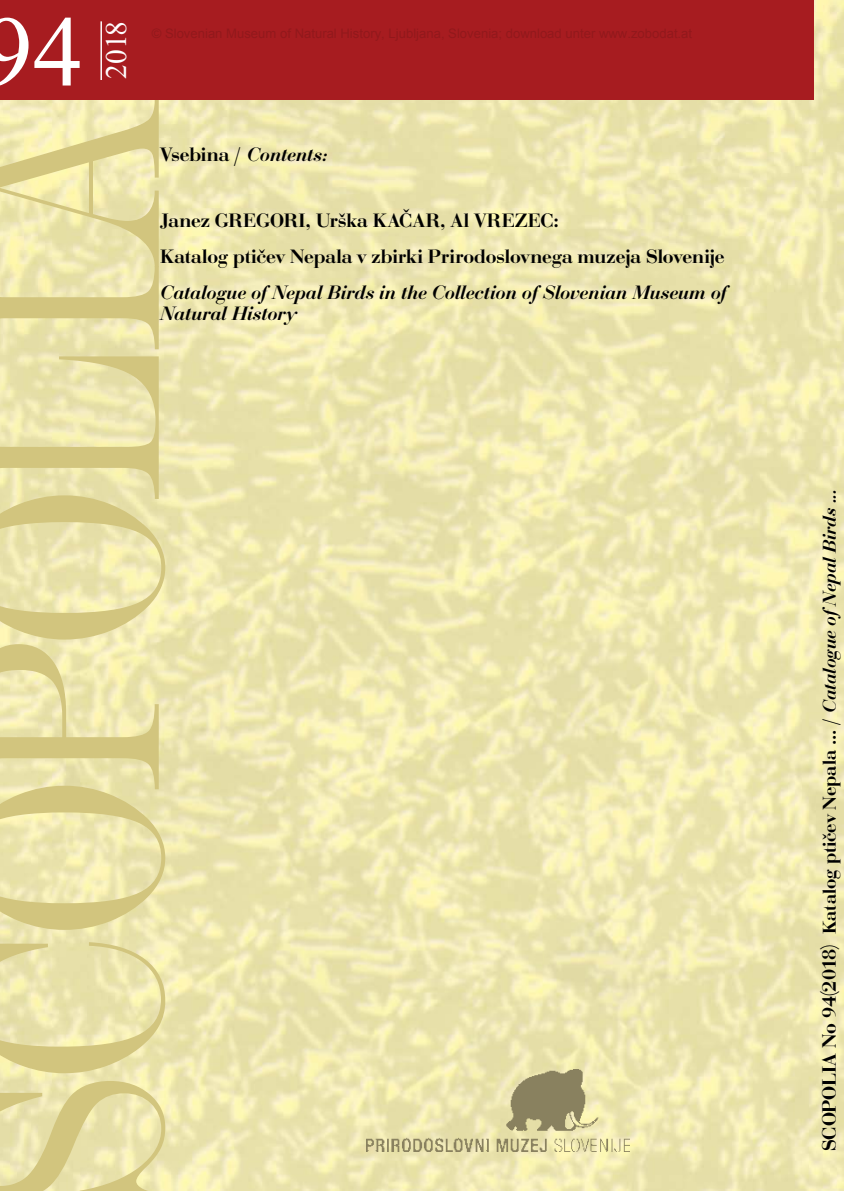
<style>
.page{position:relative;width:844px;height:1191px;background:#fff}
.page>*{position:absolute;margin:0;border:0;box-sizing:border-box;transform-origin:0 0}
.t1{font:284.55px "De Vinne BT";letter-spacing:-.045em;color:#d2c57e;scale:.84 1}
.t2{font:100.45px "Times New Roman";color:#fff}
.t3{font:29.57px "Times New Roman";color:#fff}
.t4{font:600 20.12px/35.9px "Bauer Bod DEE";color:#000}
.t5{font:italic 600 20.12px/21px "Bauer Bod DEE";color:#000}
.t6{font:italic 600 19.25px "Bauer Bod DEE";letter-spacing:.005em;color:#000}
.s1{font-style:normal}
.s2{font-style:normal;font-size:20.12px}
</style>
<div class="page">
<img style="left:0;top:0;width:843px;height:1191px">
<div style="left:0;top:0;width:814px;height:99px;background:#a71c20"></div>
<hr style="left:100px;top:21px;width:2px;height:59px;background:#fff">
<img style="left:366px;top:1069px;width:263px;height:82px">
<h2 class="t2" style="left:-17px;top:-19px;width:102px">94</h2>
<h3 class="t3" style="left:95px;top:79px;width:60px;rotate:-90deg">2018</h3>
<h1 class="t1" style="left:-108px;top:1212px;width:1338px;rotate:-90deg">SCOPOLIA</h1>
<p class="t5" style="left:160px;top:145px;width:168px"><span class="s1">Vsebina /</span> Contents:</p>
<p class="t4" style="left:160px;top:203px;width:565px">Janez GREGORI, Urška KAČAR, Al VREZEC:<br>Katalog ptičev Nepala v zbirki Prirodoslovnega muzeja Slovenije</p>
<p class="t5" style="left:160px;top:282px;width:568px">Catalogue of Nepal Birds in the Collection of Slovenian Museum of<br>Natural History</p>
<p class="t6" style="left:818px;top:1151px;width:663px;rotate:-90deg"><span class="s2">SCOPOLIA No 94(2018)</span> <span class="s1">Katalog ptičev Nepala ... /</span> Catalogue ofNepal Birds ...</p>
</div>
